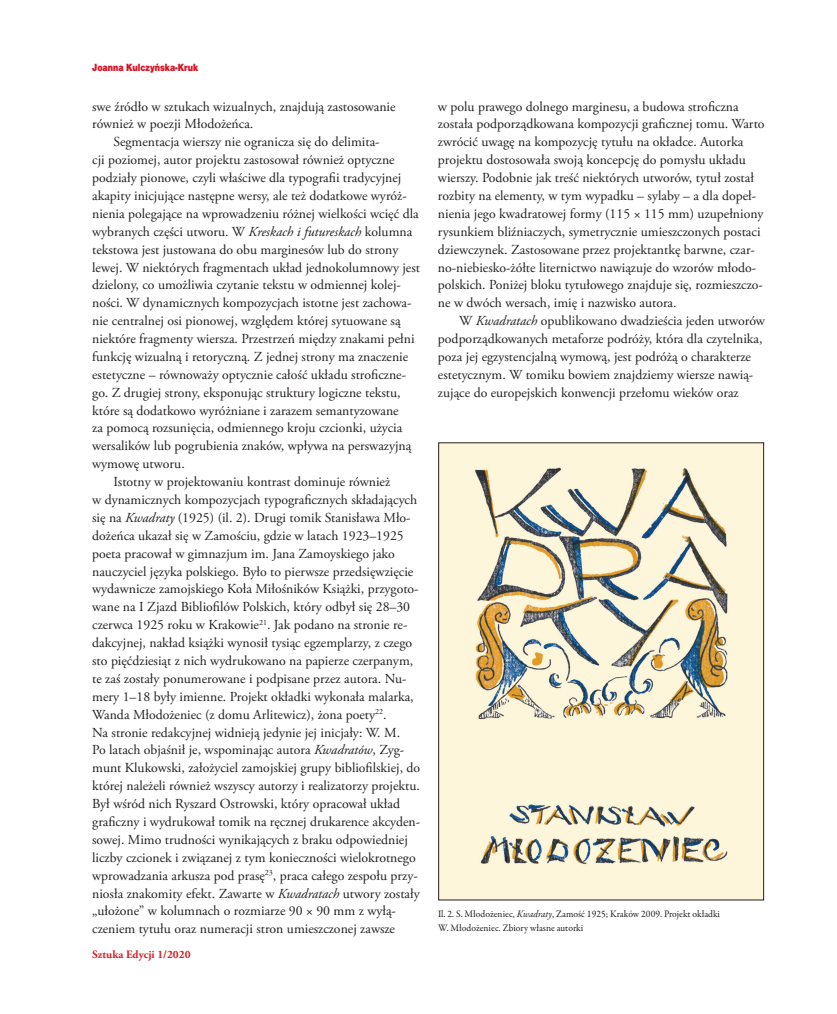
<style>
.page{position:relative;width:837px;height:1014px;background:#fff}
.page>*{position:absolute;margin:0;border:0;box-sizing:border-box;transform-origin:0 0}
.t1{font:13.75px/17.9px "Adobe Garamond Pro";color:#231f20}
.t2{font:700 11.25px "Adobe Garamond Pro";color:#d1232a}
.t3{font:10px/13.8px "Garamond Premr Pro";color:#231f20}
.t4{font:10px "Switzer C Cnd EFN Black";color:#d61828}
.s1{font-style:italic}
</style>
<div class="page">
<img style="left:440px;top:444px;width:321px;height:454px">
<p class="t4" style="left:92px;top:61px;width:107px">Joanna Kulczyńska-Kruk</p>
<p class="t1" style="left:92px;top:98px;width:305px">swe źródło w sztukach wizualnych, znajdują zastosowanie również w poezji Młodożeńca.</p>
<p class="t1" style="left:113px;top:133px;width:267px">Segmentacja wierszy nie ogranicza się do delimita-</p>
<p class="t1" style="left:92px;top:151px;width:304px">cji poziomej, autor projektu zastosował również optyczne</p>
<p class="t1" style="left:92px;top:169px;width:310px">podziały pionowe, czyli właściwe dla typografii tradycyjnej</p>
<p class="t1" style="left:92px;top:187px;width:316px">akapity inicjujące następne wersy, ale też dodatkowe wyróż-</p>
<p class="t1" style="left:92px;top:205px;width:328px">nienia polegające na wprowadzeniu różnej wielkości wcięć dla</p>
<p class="t1" style="left:92px;top:223px;width:321px">wybranych części utworu. W <span class="s1">Kreskach i futureskach</span> kolumna</p>
<p class="t1" style="left:92px;top:241px;width:307px">tekstowa jest justowana do obu marginesów lub do strony</p>
<p class="t1" style="left:92px;top:259px;width:329px">lewej. W niektórych fragmentach układ jednokolumnowy jest</p>
<p class="t1" style="left:92px;top:276px;width:310px">dzielony, co umożliwia czytanie tekstu w odmiennej kolej-</p>
<p class="t1" style="left:92px;top:294px;width:321px">ności. W dynamicznych kompozycjach istotne jest zachowa-</p>
<p class="t1" style="left:92px;top:312px;width:310px">nie centralnej osi pionowej, względem której sytuowane są</p>
<p class="t1" style="left:92px;top:330px;width:324px">niektóre fragmenty wiersza. Przestrzeń między znakami pełni</p>
<p class="t1" style="left:92px;top:348px;width:317px">funkcję wizualną i retoryczną. Z jednej strony ma znaczenie</p>
<p class="t1" style="left:92px;top:366px;width:315px">estetyczne – równoważy optycznie całość układu stroficzne-</p>
<p class="t1" style="left:92px;top:384px;width:310px">go. Z drugiej strony, eksponując struktury logiczne tekstu,</p>
<p class="t1" style="left:92px;top:402px;width:308px">które są dodatkowo wyróżniane i zarazem semantyzowane</p>
<p class="t1" style="left:92px;top:419px;width:311px">za pomocą rozsunięcia, odmiennego kroju czcionki, użycia</p>
<p class="t1" style="left:92px;top:437px;width:320px">wersalików lub pogrubienia znaków, wpływa na perswazyjną</p>
<p class="t1" style="left:92px;top:455px;width:94px">wymowę utworu.</p>
<p class="t1" style="left:113px;top:473px;width:278px">Istotny w projektowaniu kontrast dominuje również</p>
<p class="t1" style="left:92px;top:491px;width:326px">w dynamicznych kompozycjach typograficznych składających</p>
<p class="t1" style="left:92px;top:509px;width:320px">się na <span class="s1">Kwadraty</span> (1925) (il. 2). Drugi tomik Stanisława Mło-</p>
<p class="t1" style="left:92px;top:527px;width:313px">dożeńca ukazał się w Zamościu, gdzie w latach 1923–1925</p>
<p class="t1" style="left:92px;top:545px;width:304px">poeta pracował w gimnazjum im. Jana Zamoyskiego jako</p>
<p class="t1" style="left:92px;top:562px;width:322px">nauczyciel języka polskiego. Było to pierwsze przedsięwzięcie</p>
<p class="t1" style="left:92px;top:580px;width:328px">wydawnicze zamojskiego Koła Miłośników Książki, przygoto-</p>
<p class="t1" style="left:92px;top:598px;width:319px">wane na I Zjazd Bibliofilów Polskich, który odbył się 28–30</p>
<p class="t1" style="left:92px;top:616px;width:316px">czerwca 1925 roku w Krakowie<sup>21</sup>. Jak podano na stronie re-</p>
<p class="t1" style="left:92px;top:634px;width:321px">dakcyjnej, nakład książki wynosił tysiąc egzemplarzy, z czego</p>
<p class="t1" style="left:92px;top:652px;width:322px">sto pięćdziesiąt z nich wydrukowano na papierze czerpanym,</p>
<p class="t1" style="left:92px;top:670px;width:316px">te zaś zostały ponumerowane i podpisane przez autora. Nu-</p>
<p class="t1" style="left:92px;top:688px;width:323px">mery 1–18 były imienne. Projekt okładki wykonała malarka,</p>
<p class="t1" style="left:92px;top:705px;width:296px">Wanda Młodożeniec (z domu Arlitewicz), żona poety<sup>22</sup>.</p>
<p class="t1" style="left:92px;top:723px;width:309px">Na stronie redakcyjnej widnieją jedynie jej inicjały: W. M.</p>
<p class="t1" style="left:92px;top:741px;width:313px">Po latach objaśnił je, wspominając autora <span class="s1">Kwadratów</span>, Zyg-</p>
<p class="t1" style="left:92px;top:759px;width:329px">munt Klukowski, założyciel zamojskiej grupy bibliofilskiej, do</p>
<p class="t1" style="left:92px;top:777px;width:329px">której należeli również wszyscy autorzy i realizatorzy projektu.</p>
<p class="t1" style="left:92px;top:795px;width:309px">Był wśród nich Ryszard Ostrowski, który opracował układ</p>
<p class="t1" style="left:92px;top:813px;width:329px">graficzny i wydrukował tomik na ręcznej drukarence akcyden-</p>
<p class="t1" style="left:92px;top:831px;width:317px">sowej. Mimo trudności wynikających z braku odpowiedniej</p>
<p class="t1" style="left:92px;top:848px;width:325px">liczby czcionek i związanej z tym konieczności wielokrotnego</p>
<p class="t1" style="left:92px;top:866px;width:327px">wprowadzania arkusza pod prasę<sup>23</sup>, praca całego zespołu przy-</p>
<p class="t1" style="left:92px;top:884px;width:329px">niosła znakomity efekt. Zawarte w <span class="s1">Kwadratach</span> utwory zostały</p>
<p class="t1" style="left:92px;top:902px;width:305px">„ułożone” w kolumnach o rozmiarze 90 × 90 mm z wyłą-</p>
<p class="t1" style="left:92px;top:920px;width:304px">czeniem tytułu oraz numeracji stron umieszczonej zawsze</p>
<p class="t2" style="left:92px;top:948px;width:100px">Sztuka Edycji 1/2020</p>
<p class="t1" style="left:438px;top:98px;width:328px">w polu prawego dolnego marginesu, a budowa stroficzna została podporządkowana kompozycji graficznej tomu. Warto zwrócić uwagę na kompozycję tytułu na okładce. Autorka projektu dostosowała swoją koncepcję do pomysłu układu wierszy. Podobnie jak treść niektórych utworów, tytuł został rozbity na elementy, w tym wypadku – sylaby – a dla dopeł&shy;nienia jego kwadratowej formy (115 × 115 mm) uzupełniony rysunkiem bliźniaczych, symetrycznie umieszczonych postaci dziewczynek. Zastosowane przez projektantkę barwne, czar&shy;no-niebiesko-żółte liternictwo nawiązuje do wzorów młodo&shy;polskich. Poniżej bloku tytułowego znajduje się, rozmieszczo&shy;ne w dwóch wersach, imię i nazwisko autora.</p>
<p class="t1" style="left:438px;top:312px;width:328px;text-indent:21px">W <span class="s1">Kwadratach</span> opublikowano dwadzieścia jeden utworów podporządkowanych metaforze podróży, która dla czytelnika, poza jej egzystencjalną wymową, jest podróżą o charakterze estetycznym. W tomiku bowiem znajdziemy wiersze nawią&shy;zujące do europejskich konwencji przełomu wieków oraz</p>
<p class="t3" style="left:438px;top:907px;width:283px">Il. 2. S. Młodożeniec, <span class="s1">Kwadraty</span>, Zamość 1925; Kraków 2009. Projekt okładki<br>W. Młodożeniec. Zbiory własne autorki</p>
</div>
